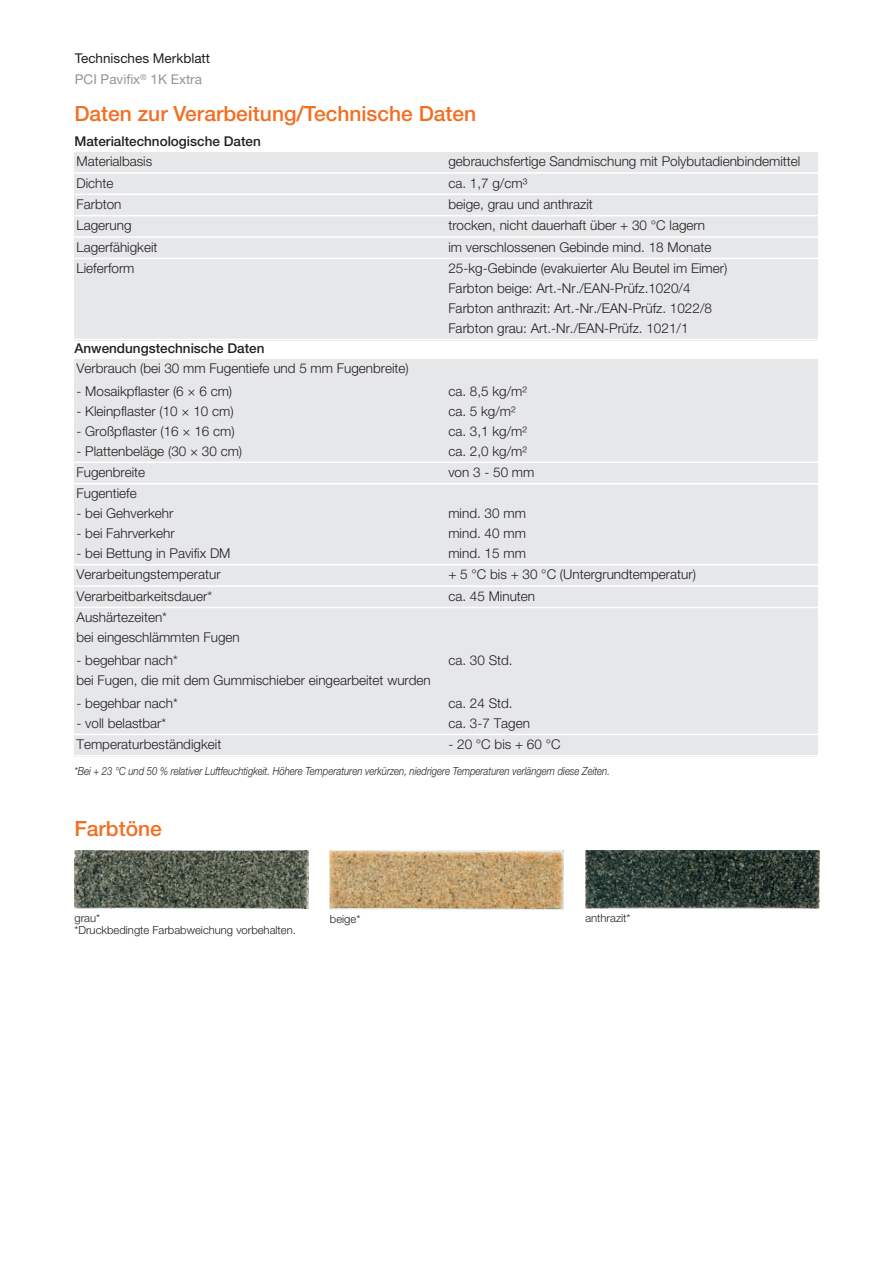
<style>
.page{position:relative;width:893px;height:1263px;background:#fff}
.page>*{position:absolute;margin:0;border:0;box-sizing:border-box;transform-origin:0 0}
.t1{font:500 21px "Helvetica Neue LT Pro";color:#f36e21}
.t2{font:300 13.5px/20px "Helvetica Neue LT Pro";color:#231f20}
.t3{font:500 13.5px "Helvetica Neue LT Pro";color:#231f20}
.t4{font:13.5px/21.3px "Helvetica Neue LT Pro";color:#231f20}
.t5{font:italic 300 11.25px "Helvetica Neue LT Pro";color:#231f20;scale:.85 1}
.t6{font:300 11.25px/12px "Helvetica Neue LT Pro";color:#231f20}
.s1{color:#939598}
</style>
<div class="page">
<div style="left:74px;top:152px;width:372px;height:21px;background:#e6e7e9"></div>
<div style="left:446px;top:152px;width:372px;height:21px;background:#e6e7e9"></div>
<div style="left:74px;top:173px;width:372px;height:21px;background:#e6e7e9"></div>
<div style="left:446px;top:173px;width:372px;height:21px;background:#e6e7e9"></div>
<div style="left:74px;top:194px;width:372px;height:22px;background:#e6e7e9"></div>
<div style="left:446px;top:194px;width:372px;height:22px;background:#e6e7e9"></div>
<div style="left:74px;top:216px;width:372px;height:21px;background:#e6e7e9"></div>
<div style="left:446px;top:216px;width:372px;height:21px;background:#e6e7e9"></div>
<div style="left:74px;top:237px;width:372px;height:21px;background:#e6e7e9"></div>
<div style="left:446px;top:237px;width:372px;height:21px;background:#e6e7e9"></div>
<div style="left:74px;top:258px;width:372px;height:21px;background:#e6e7e9"></div>
<div style="left:446px;top:258px;width:372px;height:21px;background:#e6e7e9"></div>
<div style="left:74px;top:279px;width:372px;height:20px;background:#e6e7e9"></div>
<div style="left:446px;top:279px;width:372px;height:20px;background:#e6e7e9"></div>
<div style="left:74px;top:299px;width:372px;height:20px;background:#e6e7e9"></div>
<div style="left:446px;top:299px;width:372px;height:20px;background:#e6e7e9"></div>
<div style="left:74px;top:319px;width:372px;height:21px;background:#e6e7e9"></div>
<div style="left:446px;top:319px;width:372px;height:21px;background:#e6e7e9"></div>
<hr style="left:74px;top:172px;width:744px;height:2px;background:#fff">
<hr style="left:74px;top:194px;width:744px;height:1px;background:#fff">
<hr style="left:74px;top:215px;width:744px;height:1px;background:#fff">
<hr style="left:74px;top:236px;width:744px;height:2px;background:#fff">
<hr style="left:74px;top:258px;width:744px;height:1px;background:#fff">
<hr style="left:74px;top:339px;width:744px;height:1px;background:#fff">
<div style="left:74px;top:359px;width:744px;height:23px;background:#e6e7e9"></div>
<div style="left:74px;top:382px;width:372px;height:20px;background:#e6e7e9"></div>
<div style="left:446px;top:382px;width:372px;height:20px;background:#e6e7e9"></div>
<div style="left:74px;top:402px;width:372px;height:20px;background:#e6e7e9"></div>
<div style="left:446px;top:402px;width:372px;height:20px;background:#e6e7e9"></div>
<div style="left:74px;top:422px;width:372px;height:20px;background:#e6e7e9"></div>
<div style="left:446px;top:422px;width:372px;height:20px;background:#e6e7e9"></div>
<div style="left:74px;top:442px;width:372px;height:20px;background:#e6e7e9"></div>
<div style="left:446px;top:442px;width:372px;height:20px;background:#e6e7e9"></div>
<div style="left:74px;top:462px;width:372px;height:22px;background:#e6e7e9"></div>
<div style="left:446px;top:462px;width:372px;height:22px;background:#e6e7e9"></div>
<div style="left:74px;top:484px;width:372px;height:20px;background:#e6e7e9"></div>
<div style="left:446px;top:484px;width:372px;height:20px;background:#e6e7e9"></div>
<div style="left:74px;top:504px;width:372px;height:20px;background:#e6e7e9"></div>
<div style="left:446px;top:504px;width:372px;height:20px;background:#e6e7e9"></div>
<div style="left:74px;top:524px;width:372px;height:20px;background:#e6e7e9"></div>
<div style="left:446px;top:524px;width:372px;height:20px;background:#e6e7e9"></div>
<div style="left:74px;top:544px;width:372px;height:21px;background:#e6e7e9"></div>
<div style="left:446px;top:544px;width:372px;height:21px;background:#e6e7e9"></div>
<div style="left:74px;top:565px;width:372px;height:21px;background:#e6e7e9"></div>
<div style="left:446px;top:565px;width:372px;height:21px;background:#e6e7e9"></div>
<div style="left:74px;top:586px;width:372px;height:21px;background:#e6e7e9"></div>
<div style="left:446px;top:586px;width:372px;height:21px;background:#e6e7e9"></div>
<div style="left:74px;top:607px;width:372px;height:21px;background:#e6e7e9"></div>
<div style="left:446px;top:607px;width:372px;height:21px;background:#e6e7e9"></div>
<div style="left:74px;top:628px;width:744px;height:23px;background:#e6e7e9"></div>
<div style="left:74px;top:651px;width:372px;height:20px;background:#e6e7e9"></div>
<div style="left:446px;top:651px;width:372px;height:20px;background:#e6e7e9"></div>
<div style="left:74px;top:671px;width:744px;height:23px;background:#e6e7e9"></div>
<div style="left:74px;top:694px;width:372px;height:20px;background:#e6e7e9"></div>
<div style="left:446px;top:694px;width:372px;height:20px;background:#e6e7e9"></div>
<div style="left:74px;top:714px;width:372px;height:20px;background:#e6e7e9"></div>
<div style="left:446px;top:714px;width:372px;height:20px;background:#e6e7e9"></div>
<div style="left:74px;top:734px;width:372px;height:22px;background:#e6e7e9"></div>
<div style="left:446px;top:734px;width:372px;height:22px;background:#e6e7e9"></div>
<hr style="left:74px;top:462px;width:744px;height:1px;background:#fff">
<hr style="left:74px;top:483px;width:744px;height:1px;background:#fff">
<hr style="left:74px;top:564px;width:744px;height:1px;background:#fff">
<hr style="left:74px;top:585px;width:744px;height:2px;background:#fff">
<hr style="left:74px;top:607px;width:744px;height:1px;background:#fff">
<hr style="left:74px;top:734px;width:744px;height:1px;background:#fff">
<hr style="left:74px;top:755px;width:744px;height:1px;background:#fff">
<img style="left:74px;top:850px;width:234px;height:58px">
<img style="left:330px;top:850px;width:234px;height:60px">
<img style="left:585px;top:850px;width:234px;height:58px">
<p class="t4" style="left:75px;top:49px;width:137px">Technisches Merkblatt<br><span class="s1">PCI Pavifix</span><sup>®</sup> <span class="s1">1K Extra</span></p>
<h1 class="t1" style="left:74px;top:106px;width:403px">Daten zur Verarbeitung/Technische Daten</h1>
<p class="t3" style="left:74px;top:136px;width:188px">Materialtechnologische Daten</p>
<p class="t2" style="left:77px;top:153px;width:77px">Materialbasis</p>
<p class="t2" style="left:448px;top:153px;width:354px">gebrauchsfertige Sandmischung mit Polybutadienbindemittel</p>
<p class="t2" style="left:77px;top:174px;width:39px">Dichte</p>
<p class="t2" style="left:448px;top:174px;width:80px">ca. 1,7 g/cm³</p>
<p class="t2" style="left:77px;top:195px;width:47px">Farbton</p>
<p class="t2" style="left:448px;top:195px;width:146px">beige, grau und anthrazit</p>
<p class="t2" style="left:77px;top:217px;width:57px">Lagerung</p>
<p class="t2" style="left:448px;top:217px;width:258px">trocken, nicht dauerhaft über + 30 °C lagern</p>
<p class="t2" style="left:77px;top:238px;width:83px">Lagerfähigkeit</p>
<p class="t2" style="left:448px;top:238px;width:265px">im verschlossenen Gebinde mind. 18 Monate</p>
<p class="t2" style="left:77px;top:260px;width:60px">Lieferform</p>
<p class="t2" style="left:448px;top:260px;width:280px">25-kg-Gebinde (evakuierter Alu Beutel im Eimer)<br>Farbton beige: Art.-Nr./EAN-Prüfz.1020/4<br>Farbton anthrazit: Art.-Nr./EAN-Prüfz. 1022/8<br>Farbton grau: Art.-Nr./EAN-Prüfz. 1021/1</p>
<p class="t2" style="left:77px;top:359px;width:334px">Verbrauch (bei 30 mm Fugentiefe und 5 mm Fugenbreite)</p>
<p class="t2" style="left:77px;top:382px;width:157px">- Mosaikpflaster (6 × 6 cm)</p>
<p class="t2" style="left:448px;top:382px;width:80px">ca. 8,5 kg/m²</p>
<p class="t2" style="left:77px;top:402px;width:159px">- Kleinpflaster (10 × 10 cm)</p>
<p class="t2" style="left:448px;top:402px;width:69px">ca. 5 kg/m²</p>
<p class="t2" style="left:77px;top:422px;width:160px">- Großpflaster (16 × 16 cm)</p>
<p class="t2" style="left:448px;top:422px;width:80px">ca. 3,1 kg/m²</p>
<p class="t2" style="left:77px;top:442px;width:167px">- Plattenbeläge (30 × 30 cm)</p>
<p class="t2" style="left:448px;top:442px;width:80px">ca. 2,0 kg/m²</p>
<p class="t2" style="left:77px;top:463px;width:70px">Fugenbreite</p>
<p class="t2" style="left:448px;top:463px;width:88px">von 3 - 50 mm</p>
<p class="t2" style="left:77px;top:485px;width:62px">Fugentiefe</p>
<p class="t2" style="left:77px;top:505px;width:98px">- bei Gehverkehr</p>
<p class="t2" style="left:448px;top:505px;width:79px">mind. 30 mm</p>
<p class="t2" style="left:77px;top:525px;width:100px">- bei Fahrverkehr</p>
<p class="t2" style="left:448px;top:525px;width:79px">mind. 40 mm</p>
<p class="t2" style="left:77px;top:544px;width:156px">- bei Bettung in Pavifix DM</p>
<p class="t2" style="left:448px;top:544px;width:79px">mind. 15 mm</p>
<p class="t2" style="left:77px;top:566px;width:146px">Verarbeitungstemperatur</p>
<p class="t2" style="left:448px;top:566px;width:249px">+ 5 °C bis + 30 °C (Untergrundtemperatur)</p>
<p class="t2" style="left:77px;top:587px;width:137px">Verarbeitbarkeitsdauer*</p>
<p class="t2" style="left:448px;top:587px;width:88px">ca. 45 Minuten</p>
<p class="t2" style="left:77px;top:609px;width:165px">Aushärtezeiten*<br>bei eingeschlämmten Fugen</p>
<p class="t2" style="left:77px;top:651px;width:103px">- begehbar nach*</p>
<p class="t2" style="left:448px;top:651px;width:66px">ca. 30 Std.</p>
<p class="t2" style="left:77px;top:671px;width:356px">bei Fugen, die mit dem Gummischieber eingearbeitet wurden</p>
<p class="t2" style="left:77px;top:694px;width:103px">- begehbar nach*</p>
<p class="t2" style="left:448px;top:694px;width:66px">ca. 24 Std.</p>
<p class="t2" style="left:77px;top:714px;width:91px">- voll belastbar*</p>
<p class="t2" style="left:448px;top:714px;width:83px">ca. 3-7 Tagen</p>
<p class="t2" style="left:77px;top:735px;width:146px">Temperaturbeständigkeit</p>
<p class="t2" style="left:448px;top:735px;width:114px">- 20 °C bis + 60 °C</p>
<p class="t3" style="left:74px;top:343px;width:192px">Anwendungstechnische Daten</p>
<p class="t5" style="left:74px;top:767px;width:632px">*Bei + 23 °C und 50 % relativer Luftfeuchtigkeit. Höhere Temperaturen verkürzen, niedrigere Temperaturen verlängern diese Zeiten.</p>
<h1 class="t1" style="left:74px;top:821px;width:89px">Farbtöne</h1>
<p class="t6" style="left:74px;top:912px;width:223px">grau*<br>*Druckbedingte Farbabweichung vorbehalten.</p>
<p class="t6" style="left:330px;top:914px;width:32px">beige*</p>
<p class="t6" style="left:585px;top:913px;width:47px">anthrazit*</p>
</div>
